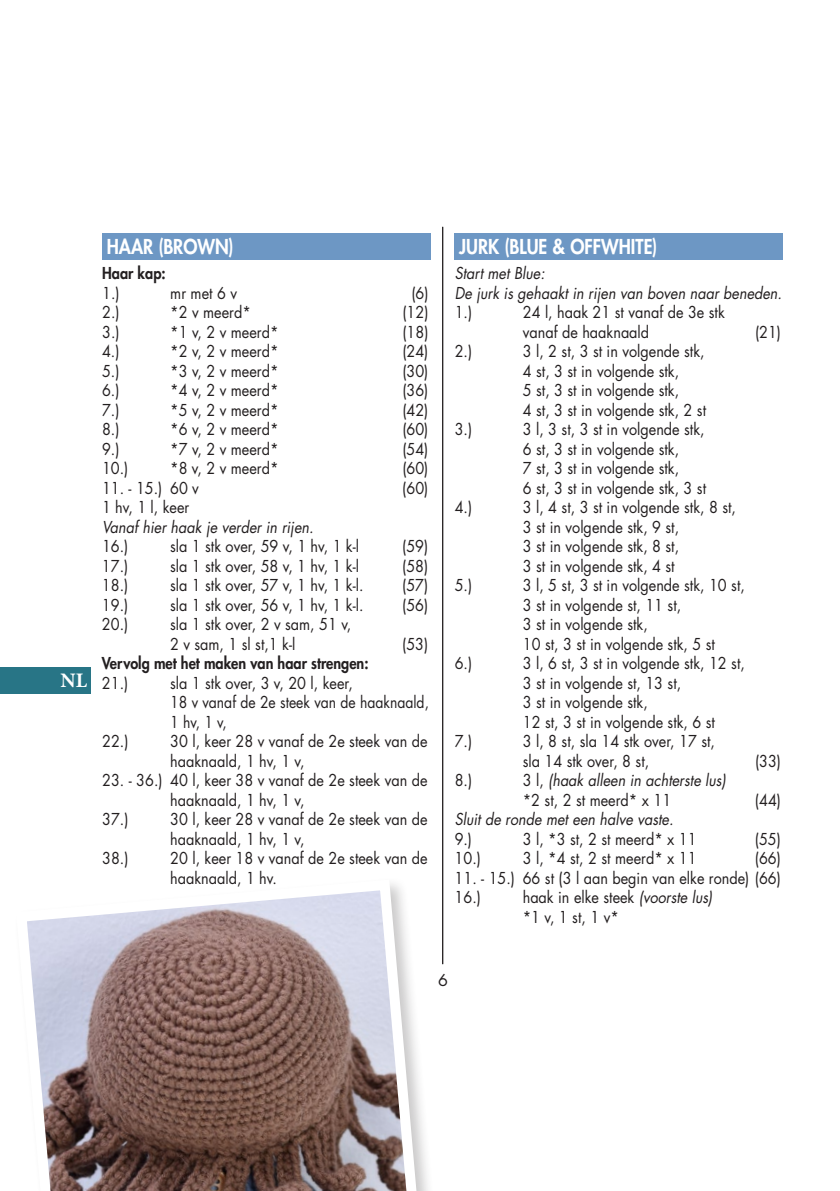
<style>
.page{position:relative;width:840px;height:1191px;background:#fff}
.page>*{position:absolute;margin:0;border:0;box-sizing:border-box;transform-origin:0 0}
.t1{font:700 20.6px "Minion Pro";color:#fff}
.t2{font:800 20px "Futura Std";color:#fff;scale:.9 1}
.t3{font:16px/19.6px "Futura Std";color:#231f20;scale:.9 1}
.t4{font:italic 16px/19.6px "Futura Std";color:#231f20;scale:.9 1}
.t5{font:800 16px "Futura Std";color:#231f20;scale:.9 1}
.t6{font:16px "Futura Std";color:#231f20}
.s1{font-style:normal}
.s2{font-style:italic}
</style>
<div class="page">
<div style="left:102px;top:233px;width:328px;height:26px;background:#6d97c4"></div>
<div style="left:454px;top:233px;width:328px;height:26px;background:#6d97c4"></div>
<hr style="left:442px;top:227px;width:1px;height:737px;background:#231f20">
<svg style="left:27px;top:883px;width:397px;height:308px;background:#a08e8d"></svg>
<div style="left:0;top:666px;width:91px;height:27px;background:#287586"></div>
<p class="t1" style="left:57px;top:666px;width:31px">UKNL</p>
<p class="t2" style="left:107px;top:234px;width:142px">HAAR (BROWN)</p>
<p class="t5" style="left:102px;top:263px;width:72px">Haar kap:</p>
<p class="t3" style="left:102px;top:283px;width:21px">1.)</p>
<p class="t3" style="left:170px;top:283px;width:76px">mr met 6 v</p>
<p class="t3" style="left:411px;top:283px;width:21px">(6)</p>
<p class="t3" style="left:102px;top:302px;width:21px">2.)</p>
<p class="t3" style="left:170px;top:302px;width:91px">*2 v meerd*</p>
<p class="t3" style="left:402px;top:302px;width:30px">(12)</p>
<p class="t3" style="left:102px;top:322px;width:21px">3.)</p>
<p class="t3" style="left:170px;top:322px;width:122px">*1 v, 2 v meerd*</p>
<p class="t3" style="left:402px;top:322px;width:30px">(18)</p>
<p class="t3" style="left:102px;top:341px;width:21px">4.)</p>
<p class="t3" style="left:170px;top:341px;width:122px">*2 v, 2 v meerd*</p>
<p class="t3" style="left:402px;top:341px;width:30px">(24)</p>
<p class="t3" style="left:102px;top:361px;width:21px">5.)</p>
<p class="t3" style="left:170px;top:361px;width:122px">*3 v, 2 v meerd*</p>
<p class="t3" style="left:402px;top:361px;width:30px">(30)</p>
<p class="t3" style="left:102px;top:380px;width:21px">6.)</p>
<p class="t3" style="left:170px;top:380px;width:122px">*4 v, 2 v meerd*</p>
<p class="t3" style="left:402px;top:380px;width:30px">(36)</p>
<p class="t3" style="left:102px;top:400px;width:21px">7.)</p>
<p class="t3" style="left:170px;top:400px;width:122px">*5 v, 2 v meerd*</p>
<p class="t3" style="left:402px;top:400px;width:30px">(42)</p>
<p class="t3" style="left:102px;top:420px;width:21px">8.)</p>
<p class="t3" style="left:170px;top:420px;width:122px">*6 v, 2 v meerd*</p>
<p class="t3" style="left:402px;top:420px;width:30px">(60)</p>
<p class="t3" style="left:102px;top:439px;width:21px">9.)</p>
<p class="t3" style="left:170px;top:439px;width:122px">*7 v, 2 v meerd*</p>
<p class="t3" style="left:402px;top:439px;width:30px">(54)</p>
<p class="t3" style="left:102px;top:459px;width:31px">10.)</p>
<p class="t3" style="left:170px;top:459px;width:122px">*8 v, 2 v meerd*</p>
<p class="t3" style="left:402px;top:459px;width:30px">(60)</p>
<p class="t3" style="left:102px;top:478px;width:109px">11. - 15.) 60 v</p>
<p class="t3" style="left:402px;top:478px;width:30px">(60)</p>
<p class="t3" style="left:102px;top:498px;width:98px">1 hv, 1 l, keer</p>
<p class="t4" style="left:102px;top:517px;width:236px">Vanaf hier haak je verder in rijen.</p>
<p class="t3" style="left:102px;top:537px;width:31px">16.)</p>
<p class="t3" style="left:170px;top:537px;width:211px">sla 1 stk over, 59 v, 1 hv, 1 k-l</p>
<p class="t3" style="left:402px;top:537px;width:30px">(59)</p>
<p class="t3" style="left:102px;top:556px;width:31px">17.)</p>
<p class="t3" style="left:170px;top:556px;width:211px">sla 1 stk over, 58 v, 1 hv, 1 k-l</p>
<p class="t3" style="left:402px;top:556px;width:30px">(58)</p>
<p class="t3" style="left:102px;top:576px;width:31px">18.)</p>
<p class="t3" style="left:170px;top:576px;width:216px">sla 1 stk over, 57 v, 1 hv, 1 k-l.</p>
<p class="t3" style="left:402px;top:576px;width:30px">(57)</p>
<p class="t3" style="left:102px;top:595px;width:31px">19.)</p>
<p class="t3" style="left:170px;top:595px;width:216px">sla 1 stk over, 56 v, 1 hv, 1 k-l.</p>
<p class="t3" style="left:402px;top:595px;width:30px">(56)</p>
<p class="t3" style="left:102px;top:615px;width:31px">20.)</p>
<p class="t3" style="left:170px;top:615px;width:203px">sla 1 stk over, 2 v sam, 51 v,<br>2 v sam, 1 sl st,1 k-l</p>
<p class="t3" style="left:402px;top:634px;width:30px">(53)</p>
<p class="t5" style="left:102px;top:653px;width:297px">Vervolg met het maken van haar strengen:</p>
<p class="t3" style="left:102px;top:673px;width:31px">21.)</p>
<p class="t3" style="left:170px;top:673px;width:289px">sla 1 stk over, 3 v, 20 l, keer,<br>18 v vanaf de 2e steek van de haaknaald,<br>1 hv, 1 v,</p>
<p class="t3" style="left:102px;top:731px;width:31px">22.)</p>
<p class="t3" style="left:170px;top:731px;width:287px">30 l, keer 28 v vanaf de 2e steek van de haaknaald, 1 hv, 1 v,</p>
<p class="t3" style="left:102px;top:770px;width:363px">23. - 36.) 40 l, keer 38 v vanaf de 2e steek van de</p>
<p class="t3" style="left:170px;top:790px;width:151px">haaknaald, 1 hv, 1 v,</p>
<p class="t3" style="left:102px;top:809px;width:31px">37.)</p>
<p class="t3" style="left:170px;top:809px;width:287px">30 l, keer 28 v vanaf de 2e steek van de haaknaald, 1 hv, 1 v,</p>
<p class="t3" style="left:102px;top:848px;width:31px">38.)</p>
<p class="t3" style="left:170px;top:848px;width:287px">20 l, keer 18 v vanaf de 2e steek van de haaknaald, 1 hv.</p>
<p class="t2" style="left:459px;top:234px;width:221px">JURK (BLUE &amp; OFFWHITE)</p>
<p class="t4" style="left:454px;top:263px;width:365px">Start met Blue:<br>De jurk is gehaakt in rijen van boven naar beneden.</p>
<p class="t3" style="left:454px;top:302px;width:21px">1.)</p>
<p class="t3" style="left:522px;top:302px;width:226px">24 l, haak 21 st vanaf de 3e stk vanaf de haaknaald</p>
<p class="t3" style="left:754px;top:322px;width:30px">(21)</p>
<p class="t3" style="left:454px;top:341px;width:21px">2.)</p>
<p class="t3" style="left:522px;top:341px;width:205px">3 l, 2 st, 3 st in volgende stk,<br>4 st, 3 st in volgende stk,<br>5 st, 3 st in volgende stk,<br>4 st, 3 st in volgende stk, 2 st</p>
<p class="t3" style="left:454px;top:420px;width:21px">3.)</p>
<p class="t3" style="left:522px;top:420px;width:205px">3 l, 3 st, 3 st in volgende stk,<br>6 st, 3 st in volgende stk,<br>7 st, 3 st in volgende stk,<br>6 st, 3 st in volgende stk, 3 st</p>
<p class="t3" style="left:454px;top:498px;width:21px">4.)</p>
<p class="t3" style="left:522px;top:498px;width:238px">3 l, 4 st, 3 st in volgende stk, 8 st,<br>3 st in volgende stk, 9 st,<br>3 st in volgende stk, 8 st,<br>3 st in volgende stk, 4 st</p>
<p class="t3" style="left:454px;top:576px;width:21px">5.)</p>
<p class="t3" style="left:522px;top:576px;width:248px">3 l, 5 st, 3 st in volgende stk, 10 st,<br>3 st in volgende st, 11 st,<br>3 st in volgende stk,<br>10 st, 3 st in volgende stk, 5 st</p>
<p class="t3" style="left:454px;top:654px;width:21px">6.)</p>
<p class="t3" style="left:522px;top:654px;width:248px">3 l, 6 st, 3 st in volgende stk, 12 st,<br>3 st in volgende st, 13 st,<br>3 st in volgende stk,<br>12 st, 3 st in volgende stk, 6 st</p>
<p class="t3" style="left:454px;top:732px;width:21px">7.)</p>
<p class="t3" style="left:522px;top:732px;width:215px">3 l, 8 st, sla 14 stk over, 17 st, sla 14 stk over, 8 st,</p>
<p class="t3" style="left:454px;top:771px;width:21px">8.)</p>
<p class="t4" style="left:522px;top:771px;width:227px"><span class="s1">3 l,</span> (haak alleen in achterste lus) <span class="s1">*2 st, 2 st meerd* x 11</span></p>
<p class="t3" style="left:754px;top:751px;width:30px">(33)</p>
<p class="t3" style="left:754px;top:790px;width:30px">(44)</p>
<p class="t4" style="left:454px;top:810px;width:244px">Sluit de ronde met een halve vaste.</p>
<p class="t3" style="left:454px;top:829px;width:21px">9.)</p>
<p class="t3" style="left:522px;top:829px;width:195px">3 l, *3 st, 2 st meerd* x 11</p>
<p class="t3" style="left:754px;top:829px;width:30px">(55)</p>
<p class="t3" style="left:454px;top:849px;width:31px">10.)</p>
<p class="t3" style="left:522px;top:849px;width:195px">3 l, *4 st, 2 st meerd* x 11</p>
<p class="t3" style="left:754px;top:849px;width:30px">(66)</p>
<p class="t3" style="left:454px;top:868px;width:364px">11. - 15.) 66 st (3 l aan begin van elke ronde) (66)<br>16.)</p>
<p class="t3" style="left:522px;top:888px;width:212px">haak in elke steek <span class="s2">(voorste lus) </span>*1 v, 1 st, 1 v*</p>
<p class="t6" style="left:438px;top:969px;width:11px">6</p>
</div>
